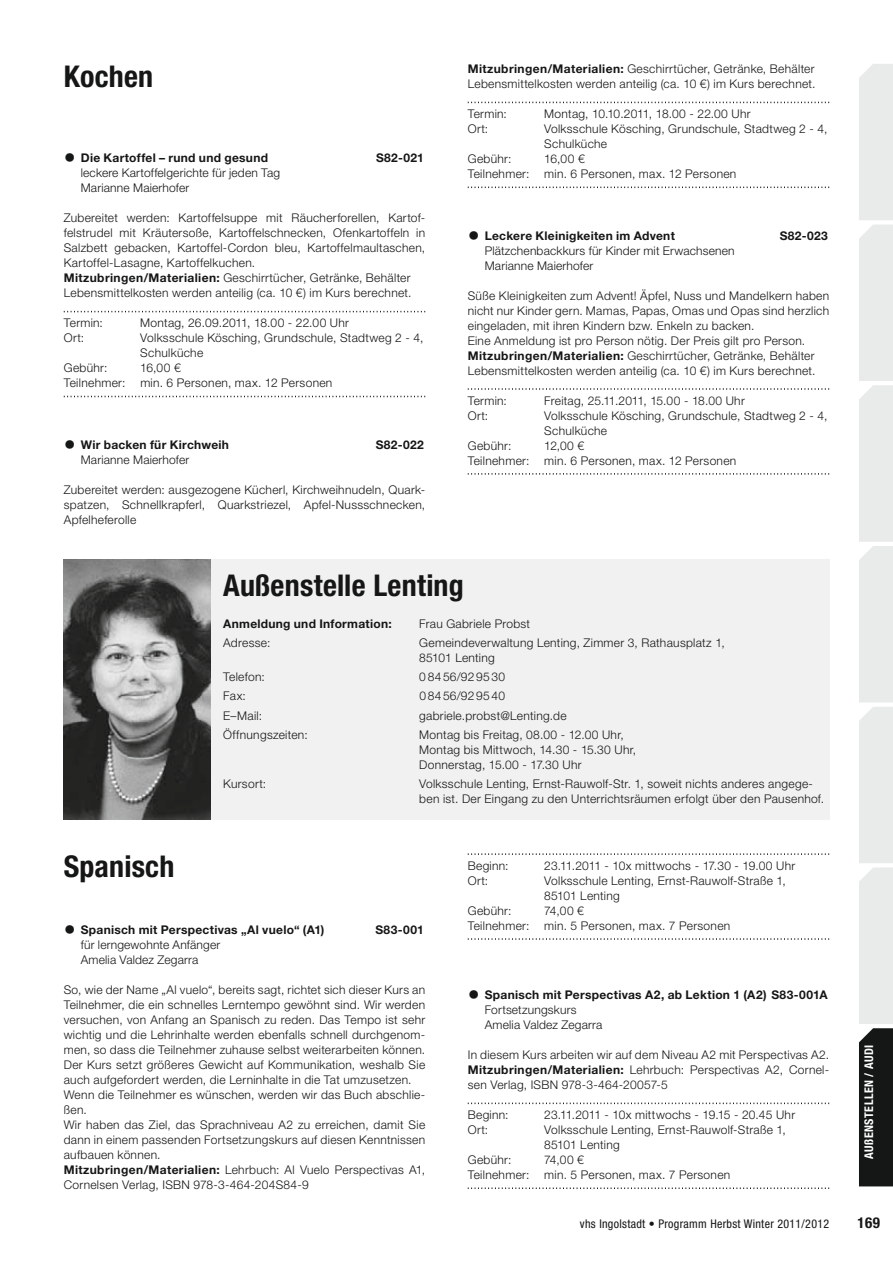
<style>
.page{position:relative;width:893px;height:1263px;background:#fff}
.page>*{position:absolute;margin:0;border:0;box-sizing:border-box;transform-origin:0 0}
.t1{font:700 condensed 30px "Helvetica Neue LT";letter-spacing:.005em;color:#151616}
.t2{font:700 condensed 15px "Helvetica Neue";color:#151616}
.t3{font:300 12px/15px "Helvetica Neue LT";letter-spacing:.025em;color:#151616}
.t4{font:700 12px/15px "Helvetica Neue LT";letter-spacing:.02em;color:#151616}
.t5{font:condensed 12px "Helvetica Neue";letter-spacing:.025em;color:#151616}
.t6{font:700 condensed 12px "Helvetica Neue";letter-spacing:.04em;color:#fff}
.s1{font-size:24px}
.s2{font-weight:700}
.s3{font-weight:300}
</style>
<div class="page">
<svg style="left:859px;top:64px;width:34px;height:1122px;background:#cccdcd"></svg>
<svg style="left:64px;top:311px;width:361px;height:1px"></svg>
<svg style="left:64px;top:396px;width:361px;height:1px"></svg>
<svg style="left:468px;top:102px;width:361px;height:1px"></svg>
<svg style="left:468px;top:187px;width:361px;height:1px"></svg>
<svg style="left:468px;top:388px;width:361px;height:2px"></svg>
<svg style="left:468px;top:473px;width:361px;height:2px"></svg>
<svg style="left:468px;top:853px;width:361px;height:2px"></svg>
<svg style="left:468px;top:938px;width:361px;height:2px"></svg>
<svg style="left:468px;top:1102px;width:361px;height:2px"></svg>
<svg style="left:468px;top:1187px;width:361px;height:2px"></svg>
<div style="left:64px;top:559px;width:765px;height:261px;background:#f1f1f1"></div>
<img style="left:64px;top:560px;width:146px;height:260px">
<h1 class="t1" style="left:64px;top:65px;width:91px">Kochen</h1>
<p class="t4" style="left:64px;top:152px;width:206px"><span class="s1">•</span> Die Kartoffel – rund und gesund</p>
<p class="t4" style="left:376px;top:152px;width:49px">S82-021</p>
<p class="t3" style="left:81px;top:167px;width:201px">leckere Kartoffelgerichte für jeden Tag<br>Marianne Maierhofer</p>
<p class="t3" style="left:64px;top:212px;width:363px">Zubereitet werden: Kartoffelsuppe mit Räucherforellen, Kartof&shy;felstrudel mit Kräutersoße, Kartoffelschnecken, Ofenkartoffeln in Salzbett gebacken, Kartoffel-Cordon bleu, Kartoffelmaultaschen, Kartoffel-Lasagne, Kartoffelkuchen.<br><span class="s2">Mitzubringen/Materialien:</span> Geschirrtücher, Getränke, Behälter Lebensmittelkosten werden anteilig (ca. 10 €) im Kurs berechnet.</p>
<p class="t3" style="left:64px;top:317px;width:41px">Termin:</p>
<p class="t3" style="left:140px;top:317px;width:210px">Montag, 26.09.2011, 18.00 - 22.00 Uhr</p>
<p class="t3" style="left:64px;top:332px;width:22px">Ort:</p>
<p class="t3" style="left:140px;top:332px;width:285px">Volksschule Kösching, Grundschule, Stadtweg 2 - 4,<br>Schulküche</p>
<p class="t3" style="left:64px;top:362px;width:45px">Gebühr:</p>
<p class="t3" style="left:64px;top:362px;width:270px;text-indent:77px">16,00 €<br>Teilnehmer: min. 6 Personen, max. 12 Personen</p>
<p class="t4" style="left:64px;top:439px;width:167px"><span class="s1">•</span> Wir backen für Kirchweih</p>
<p class="t4" style="left:376px;top:439px;width:50px">S82-022</p>
<p class="t3" style="left:81px;top:454px;width:110px">Marianne Maierhofer</p>
<p class="t3" style="left:64px;top:483px;width:363px;text-align:justify">Zubereitet werden: ausgezogene Kücherl, Kirchweihnudeln, Quark&shy;spatzen, Schnellkrapferl, Quarkstriezel, Apfel-Nussschnecken, Apfelheferolle</p>
<p class="t3" style="left:468px;top:63px;width:349px"><span class="s2">Mitzubringen/Materialien:</span> Geschirrtücher, Getränke, Behälter<br>Lebensmittelkosten werden anteilig (ca. 10 €) im Kurs berechnet.</p>
<p class="t3" style="left:468px;top:108px;width:41px">Termin:</p>
<p class="t3" style="left:544px;top:108px;width:208px">Montag, 10.10.2011, 18.00 - 22.00 Uhr</p>
<p class="t3" style="left:468px;top:123px;width:22px">Ort:</p>
<p class="t3" style="left:544px;top:123px;width:285px">Volksschule Kösching, Grundschule, Stadtweg 2 - 4,<br>Schulküche</p>
<p class="t3" style="left:468px;top:153px;width:45px">Gebühr:</p>
<p class="t3" style="left:468px;top:153px;width:270px;text-indent:77px">16,00 €<br>Teilnehmer: min. 6 Personen, max. 12 Personen</p>
<p class="t4" style="left:468px;top:230px;width:209px"><span class="s1">•</span> Leckere Kleinigkeiten im Advent</p>
<p class="t4" style="left:780px;top:230px;width:50px">S82-023</p>
<p class="t3" style="left:485px;top:244px;width:251px">Plätzchenbackkurs für Kinder mit Erwachsenen<br>Marianne Maierhofer</p>
<p class="t3" style="left:468px;top:289px;width:363px">Süße Kleinigkeiten zum Advent! Äpfel, Nuss und Mandelkern haben nicht nur Kinder gern. Mamas, Papas, Omas und Opas sind herzlich eingeladen, mit ihren Kindern bzw. Enkeln zu backen.<br>Eine Anmeldung ist pro Person nötig. Der Preis gilt pro Person.<br><span class="s2">Mitzubringen/Materialien:</span> Geschirrtücher, Getränke, Behälter Lebensmittelkosten werden anteilig (ca. 10 €) im Kurs berechnet.</p>
<p class="t3" style="left:468px;top:394px;width:41px">Termin:</p>
<p class="t3" style="left:544px;top:394px;width:202px">Freitag, 25.11.2011, 15.00 - 18.00 Uhr</p>
<p class="t3" style="left:468px;top:409px;width:22px">Ort:</p>
<p class="t3" style="left:544px;top:409px;width:285px">Volksschule Kösching, Grundschule, Stadtweg 2 - 4,<br>Schulküche</p>
<p class="t3" style="left:468px;top:439px;width:45px">Gebühr:</p>
<p class="t3" style="left:468px;top:439px;width:270px;text-indent:77px">12,00 €<br>Teilnehmer: min. 6 Personen, max. 12 Personen</p>
<h1 class="t1" style="left:223px;top:573px;width:242px">Außenstelle Lenting</h1>
<p class="t4" style="left:223px;top:617px;width:170px">Anmeldung und Information:</p>
<p class="t3" style="left:419px;top:617px;width:112px">Frau Gabriele Probst</p>
<p class="t3" style="left:223px;top:636px;width:49px">Adresse:</p>
<p class="t3" style="left:419px;top:636px;width:307px">Gemeindeverwaltung Lenting, Zimmer 3, Rathausplatz 1,<br>85101 Lenting</p>
<p class="t3" style="left:223px;top:671px;width:43px">Telefon:</p>
<p class="t3" style="left:419px;top:671px;width:87px">0 84 56/92 95 30</p>
<p class="t3" style="left:223px;top:690px;width:24px">Fax:</p>
<p class="t3" style="left:419px;top:690px;width:87px">0 84 56/92 95 40</p>
<p class="t3" style="left:223px;top:709px;width:40px">E–Mail:</p>
<p class="t3" style="left:419px;top:709px;width:149px">gabriele.probst@Lenting.de</p>
<p class="t3" style="left:223px;top:728px;width:86px">Öffnungszeiten:</p>
<p class="t3" style="left:419px;top:728px;width:218px">Montag bis Freitag, 08.00 - 12.00 Uhr,<br>Montag bis Mittwoch, 14.30 - 15.30 Uhr,<br>Donnerstag, 15.00 - 17.30 Uhr</p>
<p class="t3" style="left:223px;top:778px;width:45px">Kursort:</p>
<p class="t3" style="left:419px;top:778px;width:406px">Volksschule Lenting, Ernst-Rauwolf-Str. 1, soweit nichts anderes ange ge&shy;ben ist. Der Eingang zu den Unterrichtsräumen erfolgt über den Pausenhof.</p>
<h1 class="t1" style="left:64px;top:854px;width:112px">Spanisch</h1>
<p class="t4" style="left:64px;top:924px;width:262px"><span class="s1">•</span> Spanisch mit Perspectivas „Al vuelo“ (A1)</p>
<p class="t4" style="left:375px;top:924px;width:50px">S83-001</p>
<p class="t3" style="left:81px;top:939px;width:141px">für lerngewohnte Anfänger<br>Amelia Valdez Zegarra</p>
<p class="t3" style="left:64px;top:984px;width:363px">So, wie der Name „Al vuelo“, bereits sagt, richtet sich dieser Kurs an Teilnehmer, die ein schnelles Lerntempo gewöhnt sind. Wir werden versuchen, von Anfang an Spanisch zu reden. Das Tempo ist sehr wichtig und die Lehrinhalte werden ebenfalls schnell durchgenom&shy;men, so dass die Teilnehmer zuhause selbst weiterarbeiten können.<br>Der Kurs setzt größeres Gewicht auf Kommunikation, weshalb Sie auch aufgefordert werden, die Lerninhalte in die Tat umzusetzen.<br>Wenn die Teilnehmer es wünschen, werden wir das Buch abschlie&shy;ßen.<br>Wir haben das Ziel, das Sprachniveau A2 zu erreichen, damit Sie dann in einem passenden Fortsetzungskurs auf diesen Kenntnissen aufbauen können.<br><span class="s2">Mitzubringen/Materialien:</span> Lehrbuch: Al Vuelo Perspectivas A1, Cornelsen Verlag, ISBN 978-3-464-204S84-9</p>
<p class="t3" style="left:468px;top:859px;width:42px">Beginn:</p>
<p class="t3" style="left:544px;top:859px;width:252px">23.11.2011 - 10x mittwochs - 17.30 - 19.00 Uhr</p>
<p class="t3" style="left:468px;top:874px;width:22px">Ort:</p>
<p class="t3" style="left:544px;top:874px;width:243px">Volksschule Lenting, Ernst-Rauwolf-Straße 1,<br>85101 Lenting</p>
<p class="t3" style="left:468px;top:904px;width:45px">Gebühr:</p>
<p class="t3" style="left:468px;top:904px;width:264px;text-indent:77px">74,00 €<br>Teilnehmer: min. 5 Personen, max. 7 Personen</p>
<p class="t4" style="left:485px;top:989px;width:344px;text-indent:-17px"><span class="s1">•</span> Spanisch mit Perspectivas A2, ab Lektion 1 (A2) S83-001A<br><span class="s3">Fortsetzungskurs<br>Amelia Valdez Zegarra</span></p>
<p class="t3" style="left:468px;top:1049px;width:363px;text-align:justify">In diesem Kurs arbeiten wir auf dem Niveau A2 mit Perspectivas A2.<br><span class="s2">Mitzubringen/Materialien:</span> Lehrbuch: Perspectivas A2, Cornel&shy;sen Verlag, ISBN 978-3-464-20057-5</p>
<p class="t3" style="left:468px;top:1108px;width:42px">Beginn:</p>
<p class="t3" style="left:544px;top:1108px;width:252px">23.11.2011 - 10x mittwochs - 19.15 - 20.45 Uhr</p>
<p class="t3" style="left:468px;top:1123px;width:22px">Ort:</p>
<p class="t3" style="left:544px;top:1123px;width:243px">Volksschule Lenting, Ernst-Rauwolf-Straße 1,<br>85101 Lenting</p>
<p class="t3" style="left:468px;top:1153px;width:45px">Gebühr:</p>
<p class="t3" style="left:468px;top:1153px;width:264px;text-indent:77px">74,00 €<br>Teilnehmer: min. 5 Personen, max. 7 Personen</p>
<p class="t6" style="left:864px;top:1159px;width:116px;rotate:-90deg">AUßENSTELLEN / AUDI</p>
<p class="t5" style="left:580px;top:1219px;width:251px">vhs Ingolstadt • Programm Herbst Winter 2011/2012</p>
<p class="t2" style="left:858px;top:1217px;width:24px">169</p>
</div>
